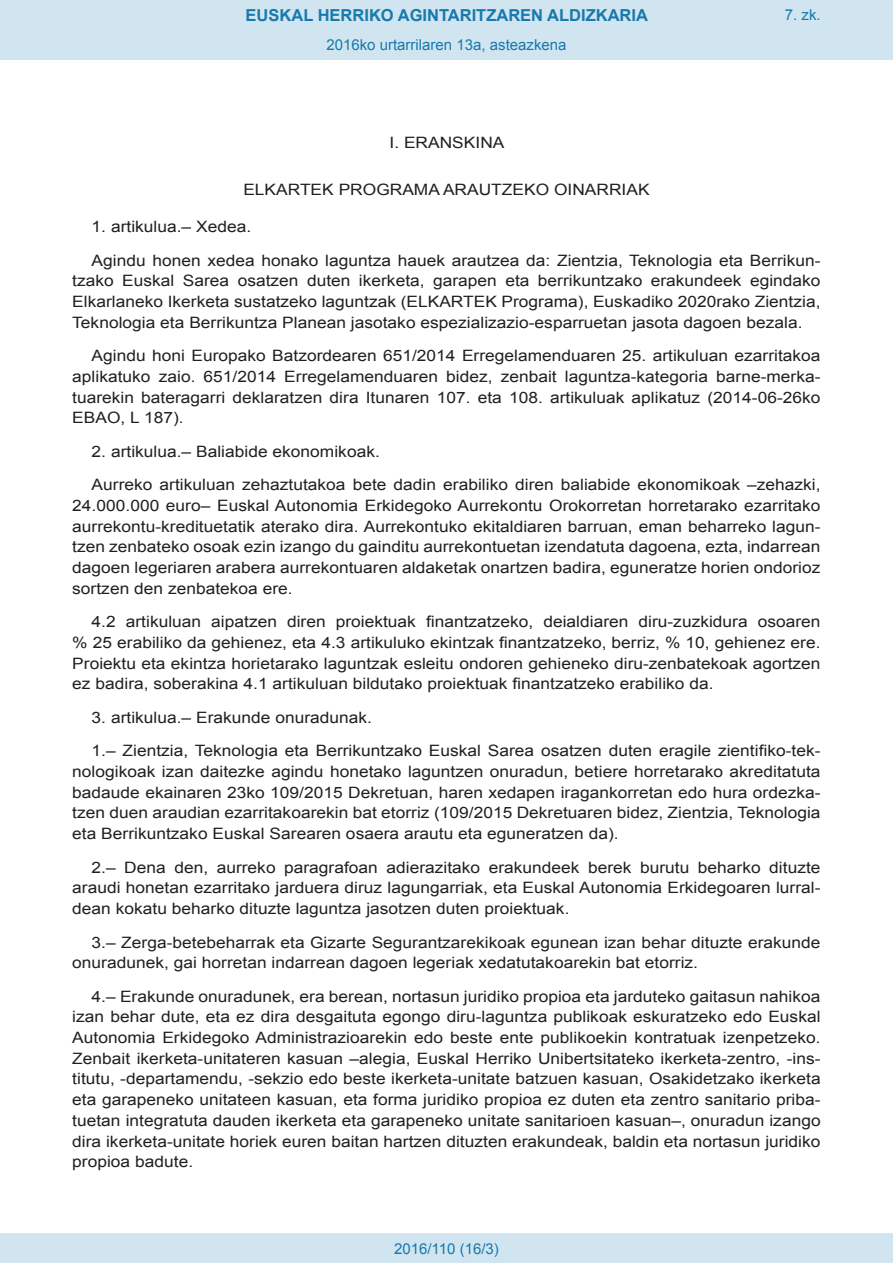
<style>
.page{position:relative;width:893px;height:1263px;background:#fff}
.page>*{position:absolute;margin:0;border:0;box-sizing:border-box;transform-origin:0 0}
.t1{font:700 16.5px "Arial";color:#1879ad}
.BOPVDetalle{font:15.6px/20.7px "Arial";color:#231f20;text-align:justify;scale:1.11 1}
.BOPVClave{font:15.6px "Arial";color:#231f20;scale:1.11 1}
.Paginacion_Centro{font:15px "Arial";color:#1879ad}
</style>
<div class="page">
<div style="left:0;top:0;width:893px;height:60px;background:#d0e5f0"></div>
<div style="left:0;top:1233px;width:893px;height:30px;background:#d0e5f0"></div>
<p class="t1" style="left:246px;top:4px;width:404px">EUSKAL HERRIKO AGINTARITZAREN ALDIZKARIA</p>
<p class="Paginacion_Centro" style="left:326px;top:35px;width:242px">2016ko urtarrilaren 13a, asteazkena</p>
<p class="Paginacion_Centro" style="left:785px;top:5px;width:37px">7. zk.</p>
<p class="BOPVClave" style="left:389px;top:132px;width:105px">I. ERANSKINA</p>
<p class="BOPVClave" style="left:243px;top:179px;width:367px">ELKARTEK PROGRAMA ARAUTZEKO OINARRIAK</p>
<p class="BOPVDetalle" style="left:92px;top:217px;width:145px">1. artikulua.– Xedea.</p>
<p class="BOPVDetalle" style="left:72px;top:250px;width:676px;text-indent:19px">Agindu honen xedea honako laguntza hauek arautzea da: Zientzia, Teknologia eta Berrikun&shy;tzako Euskal Sarea osatzen duten ikerketa, garapen eta berrikuntzako erakundeek egindako Elkarlaneko Ikerketa sustatzeko laguntzak (ELKARTEK Programa), Euskadiko 2020rako Zientzia, Teknologia eta Berrikuntza Planean jasotako espezializazio-esparruetan jasota dagoen bezala.</p>
<p class="BOPVDetalle" style="left:72px;top:346px;width:676px;text-indent:19px">Agindu honi Europako Batzordearen 651/2014 Erregelamenduaren 25. artikuluan ezarritakoa aplikatuko zaio. 651/2014 Erregelamenduaren bidez, zenbait laguntza-kategoria barne-merka&shy;tuarekin bateragarri deklaratzen dira Itunaren 107. eta 108. artikuluak aplikatuz (2014-06-26ko EBAO, L 187).</p>
<p class="BOPVDetalle" style="left:92px;top:441px;width:261px">2. artikulua.– Baliabide ekonomikoak.</p>
<p class="BOPVDetalle" style="left:72px;top:475px;width:676px;text-indent:19px">Aurreko artikuluan zehaztutakoa bete dadin erabiliko diren baliabide ekonomikoak –zehazki, 24.000.000 euro– Euskal Autonomia Erkidegoko Aurrekontu Orokorretan horretarako ezarritako aurrekontu-kredituetatik aterako dira. Aurrekontuko ekitaldiaren barruan, eman beharreko lagun&shy;tzen zenbateko osoak ezin izango du gainditu aurrekontuetan izendatuta dagoena, ezta, indarrean dagoen legeriaren arabera aurrekontuaren aldaketak onartzen badira, eguneratze horien ondorioz sortzen den zenbatekoa ere.</p>
<p class="BOPVDetalle" style="left:72px;top:612px;width:676px;text-indent:19px">4.2 artikuluan aipatzen diren proiektuak finantzatzeko, deialdiaren diru-zuzkidura osoaren % 25 erabiliko da gehienez, eta 4.3 artikuluko ekintzak finantzatzeko, berriz, % 10, gehienez ere.<br>Proiektu eta ekintza horietarako laguntzak esleitu ondoren gehieneko diru-zenbatekoak agortzen ez badira, soberakina 4.1 artikuluan bildutako proiektuak finantzatzeko erabiliko da.</p>
<p class="BOPVDetalle" style="left:92px;top:707px;width:254px">3. artikulua.– Erakunde onuradunak.</p>
<p class="BOPVDetalle" style="left:72px;top:741px;width:676px;text-indent:19px">1.– Zientzia, Teknologia eta Berrikuntzako Euskal Sarea osatzen duten eragile zientifiko-tek&shy;nologikoak izan daitezke agindu honetako laguntzen onuradun, betiere horretarako akreditatuta badaude ekainaren 23ko 109/2015 Dekretuan, haren xedapen iragankorretan edo hura ordezka&shy;tzen duen araudian ezarritakoarekin bat etorriz (109/2015 Dekretuaren bidez, Zientzia, Teknologia eta Berrikuntzako Euskal Sarearen osaera arautu eta eguneratzen da).</p>
<p class="BOPVDetalle" style="left:72px;top:857px;width:676px;text-indent:19px">2.– Dena den, aurreko paragrafoan adierazitako erakundeek berek burutu beharko dituzte araudi honetan ezarritako jarduera diruz lagungarriak, eta Euskal Autonomia Erkidegoaren lurral&shy;dean kokatu beharko dituzte laguntza jasotzen duten proiektuak.</p>
<p class="BOPVDetalle" style="left:72px;top:932px;width:676px;text-indent:19px">3.– Zerga-betebeharrak eta Gizarte Segurantzarekikoak egunean izan behar dituzte erakunde onuradunek, gai horretan indarrean dagoen legeriak xedatutakoarekin bat etorriz.</p>
<p class="BOPVDetalle" style="left:72px;top:986px;width:676px;text-indent:19px">4.– Erakunde onuradunek, era berean, nortasun juridiko propioa eta jarduteko gaitasun nahikoa izan behar dute, eta ez dira desgaituta egongo diru-laguntza publikoak eskuratzeko edo Euskal Autonomia Erkidegoko Administrazioarekin edo beste ente publikoekin kontratuak izenpetzeko.<br>Zenbait ikerketa-unitateren kasuan –alegia, Euskal Herriko Unibertsitateko ikerketa-zentro, -ins&shy;titutu, -departamendu, -sekzio edo beste ikerketa-unitate batzuen kasuan, Osakidetzako ikerketa eta garapeneko unitateen kasuan, eta forma juridiko propioa ez duten eta zentro sanitario priba&shy;tuetan integratuta dauden ikerketa eta garapeneko unitate sanitarioen kasuan–, onuradun izango dira ikerketa-unitate horiek euren baitan hartzen dituzten erakundeak, baldin eta nortasun juridiko propioa badute.</p>
<p class="Paginacion_Centro" style="left:394px;top:1238px;width:106px">2016/110 (16/3)</p>
</div>
